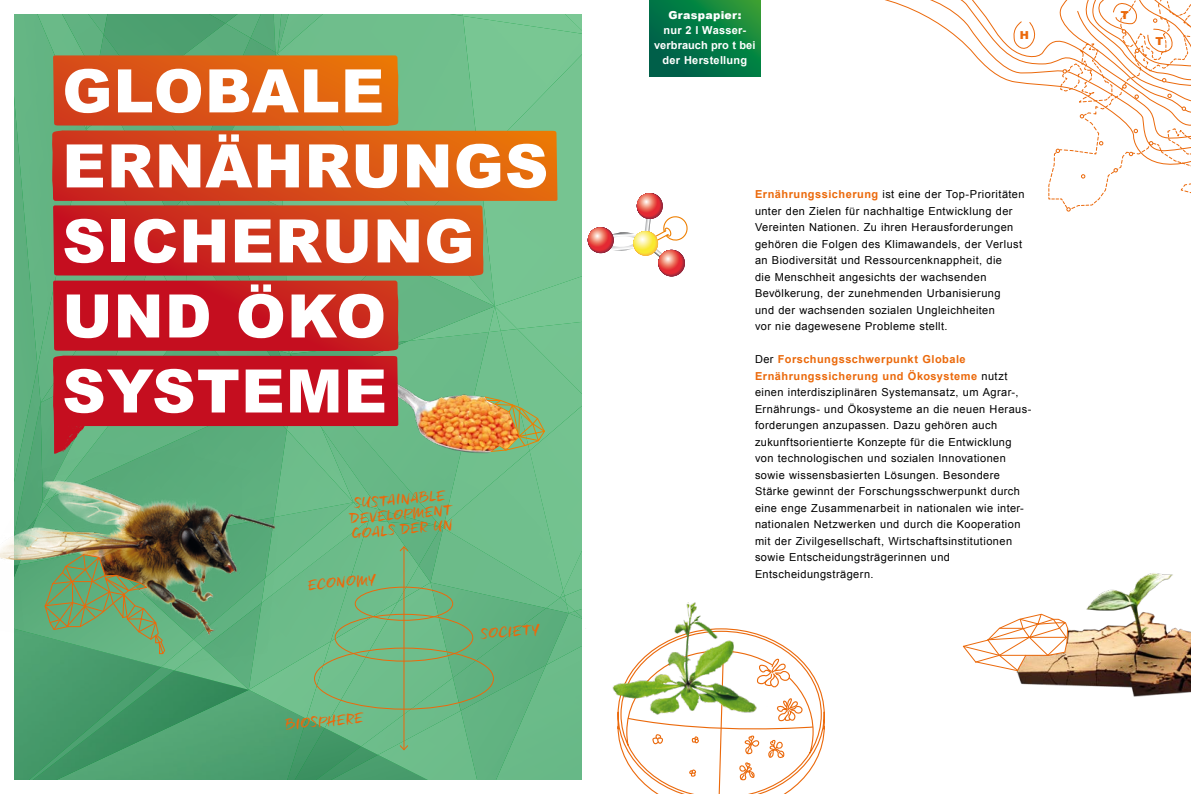
<style>
.page{position:relative;width:1191px;height:794px;background:#fff}
.page>*{position:absolute;margin:0;border:0;box-sizing:border-box;transform-origin:0 0}
.t1{font:900 60px/75px "Arial";letter-spacing:.02em;color:#fff}
.t2{font:13.5px/15px "Freeland";color:#eb690b;text-align:center}
.t3{font:11px/16.5px "Arial";letter-spacing:.04em;color:#000}
.t4{font:700 11px/15px "Arial";letter-spacing:.02em;color:#fff;text-align:center}
.t5{font:900 11px "Arial";letter-spacing:.03em;color:#fff}
.t6{font:900 11px "Arial";color:#eb690b}
.s1{font-weight:700;color:#eb690b}
</style>
<div class="page">
<div style="left:249px;top:719px;width:29px;height:61px;background:#4c9f6f"></div>
<img style="left:278px;top:719px;width:28px;height:9px">
<img style="left:278px;top:728px;width:47px;height:18px">
<img style="left:278px;top:746px;width:100px;height:34px">
<div style="left:546px;top:665px;width:35px;height:110px;background:#69b988"></div>
<img style="left:568px;top:619px;width:13px;height:46px">
<img style="left:546px;top:775px;width:35px;height:5px">
<div style="left:557px;top:160px;width:24px;height:85px;background:#76c491"></div>
<div style="left:479px;top:36px;width:102px;height:124px;background:#76c491"></div>
<div style="left:282px;top:517px;width:49px;height:86px;background:#6bbb89"></div>
<img style="left:287px;top:430px;width:15px;height:87px">
<div style="left:331px;top:527px;width:67px;height:55px;background:#6cbc8a"></div>
<img style="left:398px;top:565px;width:21px;height:17px">
<div style="left:443px;top:483px;width:117px;height:114px;background:#70bf8d"></div>
<img style="left:546px;top:597px;width:14px;height:11px">
<img style="left:293px;top:387px;width:9px;height:40px">
<img style="left:388px;top:527px;width:31px;height:38px">
<img style="left:302px;top:383px;width:10px;height:144px">
<img style="left:312px;top:354px;width:177px;height:173px">
<img style="left:419px;top:527px;width:24px;height:55px">
<svg style="left:441px;top:524px;width:3px;height:4px"></svg>
<img style="left:249px;top:641px;width:57px;height:78px">
<img style="left:306px;top:602px;width:19px;height:126px">
<img style="left:325px;top:582px;width:105px;height:164px">
<img style="left:378px;top:755px;width:83px;height:25px">
<div style="left:361px;top:678px;width:100px;height:77px;background:#6dbc8a"></div>
<img style="left:430px;top:582px;width:116px;height:96px">
<div style="left:461px;top:710px;width:85px;height:70px;background:#64b583"></div>
<img style="left:453px;top:608px;width:115px;height:102px">
<img style="left:575px;top:619px;width:6px;height:11px">
<img style="left:500px;top:329px;width:17px;height:31px">
<div style="left:529px;top:483px;width:52px;height:108px;background:#71c08e"></div>
<img style="left:564px;top:533px;width:17px;height:58px">
<svg style="left:560px;top:591px;width:21px;height:28px"></svg>
<div style="left:495px;top:245px;width:86px;height:84px;background:#76c592"></div>
<div style="left:517px;top:310px;width:64px;height:50px;background:#75c391"></div>
<img style="left:251px;top:23px;width:21px;height:15px">
<img style="left:225px;top:14px;width:47px;height:9px">
<img style="left:272px;top:14px;width:6px;height:38px">
<img style="left:278px;top:14px;width:201px;height:41px">
<img style="left:251px;top:38px;width:25px;height:17px">
<img style="left:225px;top:23px;width:26px;height:32px">
<img style="left:104px;top:14px;width:121px;height:41px">
<img style="left:386px;top:306px;width:109px;height:48px">
<img style="left:293px;top:383px;width:9px;height:4px">
<img style="left:293px;top:380px;width:19px;height:3px">
<img style="left:293px;top:341px;width:116px;height:39px">
<img style="left:283px;top:281px;width:103px;height:73px">
<img style="left:386px;top:281px;width:109px;height:25px">
<img style="left:37px;top:77px;width:15px;height:52px">
<div style="left:37px;top:129px;width:15px;height:238px;background:#63b483"></div>
<img style="left:263px;top:281px;width:15px;height:42px">
<div style="left:37px;top:14px;width:67px;height:63px;background:#63b483"></div>
<img style="left:96px;top:35px;width:46px;height:20px">
<img style="left:41px;top:245px;width:70px;height:123px">
<img style="left:189px;top:281px;width:74px;height:42px">
<div style="left:111px;top:281px;width:78px;height:91px;background:#c50e1f"></div>
<img style="left:189px;top:323px;width:104px;height:59px">
<img style="left:261px;top:430px;width:26px;height:120px">
<img style="left:249px;top:664px;width:12px;height:26px">
<img style="left:261px;top:402px;width:32px;height:28px">
<img style="left:261px;top:382px;width:32px;height:20px">
<img style="left:151px;top:372px;width:110px;height:69px">
<img style="left:43px;top:368px;width:108px;height:73px">
<img style="left:174px;top:690px;width:75px;height:90px">
<img style="left:14px;top:667px;width:160px;height:113px">
<img style="left:14px;top:664px;width:147px;height:3px">
<img style="left:161px;top:664px;width:13px;height:6px">
<img style="left:174px;top:664px;width:75px;height:26px">
<div style="left:14px;top:14px;width:23px;height:353px;background:#64b583"></div>
<img style="left:14px;top:367px;width:27px;height:74px">
<img style="left:454px;top:14px;width:127px;height:22px">
<img style="left:330px;top:360px;width:252px;height:123px">
<svg style="left:52px;top:55px;width:505px;height:226px;background:#c06130"></svg>
<svg style="left:649px;top:0;width:111px;height:77px;background:#067843"></svg>
<img style="left:0;top:441px;width:282px;height:223px">
<svg style="left:44px;top:553px;width:122px;height:102px;background:#709864"></svg>
<svg style="left:617px;top:655px;width:208px;height:139px"></svg>
<img style="left:581px;top:583px;width:215px;height:143px">
<svg style="left:927px;top:0;width:264px;height:212px"></svg>
<div style="left:335px;top:614px;width:138px;height:47px;border:1px solid #eb690b;border-radius:50%"></div>
<div style="left:355px;top:586px;width:98px;height:35px;border:1px solid #eb690b;border-radius:50%"></div>
<hr style="left:403px;top:547px;width:1px;height:202px;background:#eb690b">
<svg style="left:399px;top:545px;width:10px;height:7px"></svg>
<svg style="left:399px;top:744px;width:10px;height:7px"></svg>
<img style="left:1016px;top:573px;width:175px;height:124px">
<svg style="left:962px;top:613px;width:106px;height:59px"></svg>
<svg style="left:644px;top:216px;width:44px;height:43px"></svg>
<svg style="left:658px;top:250px;width:27px;height:26px"></svg>
<div style="left:658px;top:250px;width:26px;height:26px;background:#9e273b;border-radius:13px"></div>
<div style="left:658px;top:250px;width:26px;height:25px;background:#b22939;border-radius:13px"></div>
<svg style="left:658px;top:250px;width:25px;height:25px"></svg>
<svg style="left:658px;top:250px;width:25px;height:24px"></svg>
<svg style="left:658px;top:250px;width:24px;height:24px"></svg>
<svg style="left:658px;top:250px;width:24px;height:23px"></svg>
<svg style="left:659px;top:250px;width:22px;height:23px"></svg>
<svg style="left:637px;top:193px;width:26px;height:26px"></svg>
<svg style="left:637px;top:193px;width:25px;height:26px"></svg>
<div style="left:637px;top:193px;width:25px;height:25px;background:#b02939;border-radius:12px"></div>
<svg style="left:637px;top:193px;width:24px;height:24px"></svg>
<svg style="left:637px;top:193px;width:23px;height:24px"></svg>
<svg style="left:637px;top:193px;width:23px;height:23px"></svg>
<svg style="left:637px;top:194px;width:22px;height:22px"></svg>
<svg style="left:607px;top:232px;width:28px;height:20px"></svg>
<svg style="left:588px;top:227px;width:26px;height:26px"></svg>
<svg style="left:588px;top:227px;width:25px;height:26px"></svg>
<div style="left:588px;top:227px;width:25px;height:25px;background:#aa293a;border-radius:12px"></div>
<div style="left:588px;top:227px;width:24px;height:25px;background:#bd2937;border-radius:12px"></div>
<svg style="left:588px;top:227px;width:24px;height:24px"></svg>
<svg style="left:588px;top:228px;width:23px;height:23px"></svg>
<svg style="left:588px;top:228px;width:23px;height:22px"></svg>
<svg style="left:588px;top:228px;width:22px;height:22px"></svg>
<svg style="left:633px;top:231px;width:25px;height:25px"></svg>
<div style="left:633px;top:231px;width:25px;height:24px;background:#f8bf3c;border-radius:12px"></div>
<svg style="left:633px;top:231px;width:24px;height:24px"></svg>
<div style="left:633px;top:231px;width:23px;height:23px;background:#f9db34;border-radius:11px"></div>
<svg style="left:633px;top:231px;width:22px;height:23px"></svg>
<svg style="left:634px;top:231px;width:21px;height:22px"></svg>
<svg style="left:634px;top:232px;width:21px;height:21px"></svg>
<h1 class="t1" style="left:62px;top:52px;width:487px">GLOBALE<br>ERNÄHRUNGS<br>SICHERUNG<br>UND ÖKO<br>SYSTEME</h1>
<p class="t2" style="left:348px;top:495px;width:103px;rotate:-5deg">SUSTAINABLE<br>DEVELOPMENT<br>GOALS DER UN</p>
<p class="t2" style="left:308px;top:576px;width:70px;rotate:-5deg">ECONOMY</p>
<p class="t2" style="left:285px;top:716px;width:79px;rotate:-5deg">BIOSPHERE</p>
<p class="t2" style="left:480px;top:626px;width:60px;rotate:-5deg">SOCIETY</p>
<p class="t6" style="left:1120px;top:7px;width:9px">T</p>
<p class="t5" style="left:668px;top:8px;width:74px">Graspapier:</p>
<p class="t4" style="left:654px;top:23px;width:103px">nur 2 l Wasser&shy;verbrauch pro t bei der Herstellung</p>
<p class="t6" style="left:1155px;top:33px;width:9px">T</p>
<p class="t6" style="left:1019px;top:27px;width:11px">H</p>
<p class="t3" style="left:755px;top:186px;width:271px"><span class="s1">Ernährungssicherung</span> ist eine der Top-Prioritäten unter den Zielen für nachhaltige Entwicklung der Vereinten Nationen. Zu ihren Herausforderungen gehören die Folgen des Klimawandels, der Verlust an Biodiversität und Ressourcenknappheit, die<br>die Menschheit angesichts der wachsenden Bevölkerung, der zunehmenden Urbanisierung<br>und der wachsenden sozialen Ungleichheiten<br>vor nie dagewesene Probleme stellt.</p>
<p class="t3" style="left:755px;top:351px;width:277px">Der <span class="s1">Forschungsschwerpunkt Globale Ernährungssicherung und Ökosysteme</span> nutzt einen interdisziplinären Systemansatz, um Agrar-, Ernährungs- und Ökosysteme an die neuen Heraus&shy;forderungen anzupassen. Dazu gehören auch zukunftsorientierte Konzepte für die Entwicklung von technologischen und sozialen Innovationen sowie wissensbasierten Lösungen. Besondere Stärke gewinnt der Forschungsschwerpunkt durch eine enge Zusammenarbeit in nationalen wie inter&shy;nationalen Netzwerken und durch die Kooperation mit der Zivilgesellschaft, Wirtschaftsinstitutionen sowie Entscheidungsträgerinnen und Entscheidungsträgern.</p>
</div>
